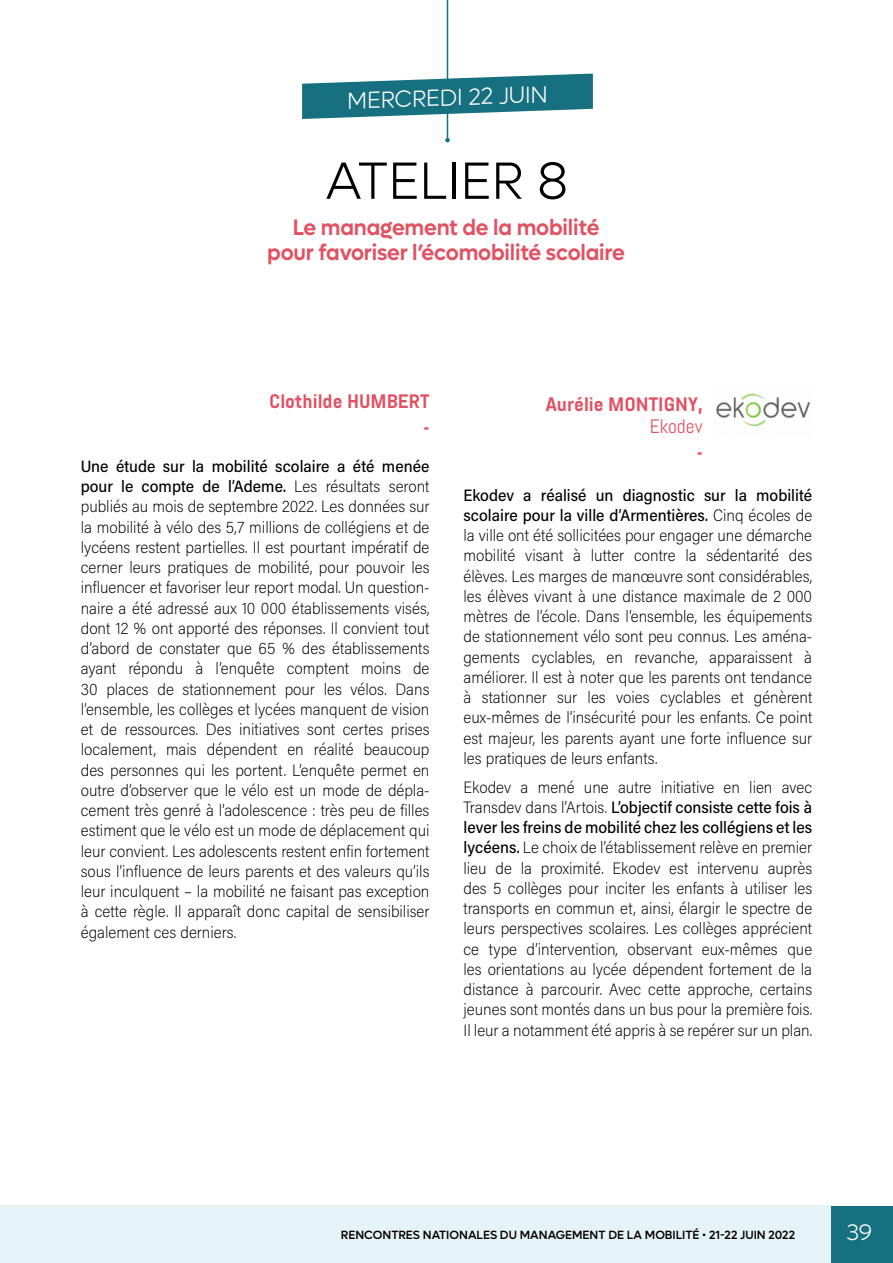
<style>
.page{position:relative;width:893px;height:1263px;background:#fff}
.page>*{position:absolute;margin:0;border:0;box-sizing:border-box;transform-origin:0 0}
.t1{font:300 52.5px "Lufga";color:#000}
.t2{font:300 23.4px "Lufga";color:#fff}
.t3{font:600 22.5px "Lufga";letter-spacing:-.01em;color:#e15263;scale:.95 1}
.t4{font:300 22.5px "Lufga";color:#fff}
.t5{font:700 19.5px/22.5px "Abel Pro";color:#e05263;text-align:right}
.Style_de_paragraphe{font:200 16.5px/20.2px "Acumin Pro Semi Cond";color:#000;text-align:justify}
.t6{font:500 12px "Lufga";color:#000}
.s1{font-weight:500}
.s2{font-weight:400}
</style>
<div class="page">
<div style="left:0;top:1206px;width:831px;height:57px;background:#e6f3f6"></div>
<div style="left:831px;top:1206px;width:62px;height:57px;background:#177080"></div>
<hr style="left:447px;top:0;width:1px;height:140px;background:#177080">
<svg style="left:445px;top:138px;width:5px;height:4px"></svg>
<svg style="left:302px;top:74px;width:291px;height:45px"></svg>
<img style="left:716px;top:393px;width:95px;height:34px">
<p class="t2" style="left:346px;top:88px;width:202px;rotate:-2deg">MERCREDI 22 JUIN</p>
<p class="t1" style="left:325px;top:151px;width:245px">ATELIER 8</p>
<p class="t3" style="left:293px;top:214px;width:324px">Le management de la mobilité</p>
<p class="t3" style="left:267px;top:239px;width:378px">pour favoriser l’écomobilité scolaire</p>
<p class="t5" style="left:269px;top:390px;width:162px">Clothilde HUMBERT</p>
<p class="t5" style="left:423px;top:417px;width:7px">-</p>
<p class="Style_de_paragraphe" style="left:81px;top:455px;width:350px"><span class="s1">Une étude sur la mobilité scolaire a été menée pour le compte de l’Ademe.</span> Les résultats seront publiés au mois de septembre 2022. Les données sur la mobilité à vélo des 5,7 millions de collégiens et de lycéens restent partielles. Il est pourtant impératif de cerner leurs pratiques de mobilité, pour pouvoir les influencer et favoriser leur report modal. Un question&shy;naire a été adressé aux 10 000 établissements visés, dont 12 % ont apporté des réponses. Il convient tout d’abord de constater que 65 % des établissements ayant répondu à l’enquête comptent moins de 30 places de stationnement pour les vélos. Dans l’ensemble, les collèges et lycées manquent de vision et de ressources. Des initiatives sont certes prises localement, mais dépendent en réalité beaucoup des personnes qui les portent. L’enquête permet en outre d’observer que le vélo est un mode de dépla&shy;cement très genré à l’adolescence : très peu de filles estiment que le vélo est un mode de déplacement qui leur convient. Les adolescents restent enfin fortement sous l’influence de leurs parents et des valeurs qu’ils leur inculquent – la mobilité ne faisant pas exception à cette règle. Il apparaît donc capital de sensibiliser également ces derniers.</p>
<p class="t5" style="left:546px;top:393px;width:158px">Aurélie MONTIGNY,<br><span class="s2">Ekodev</span></p>
<p class="t5" style="left:697px;top:442px;width:7px">-</p>
<p class="Style_de_paragraphe" style="left:463px;top:484px;width:350px"><span class="s1">Ekodev a réalisé un diagnostic sur la mobilité scolaire pour la ville d’Armentières.</span> Cinq écoles de la ville ont été sollicitées pour engager une démarche mobilité visant à lutter contre la sédentarité des élèves. Les marges de manœuvre sont considérables, les élèves vivant à une distance maximale de 2 000 mètres de l’école. Dans l’ensemble, les équipements de stationnement vélo sont peu connus. Les aména&shy;gements cyclables, en revanche, apparaissent à améliorer. Il est à noter que les parents ont tendance à stationner sur les voies cyclables et génèrent eux-mêmes de l’insécurité pour les enfants. Ce point est majeur, les parents ayant une forte influence sur les pratiques de leurs enfants.</p>
<p class="Style_de_paragraphe" style="left:463px;top:776px;width:350px">Ekodev a mené une autre initiative en lien avec Transdev dans l’Artois. <span class="s1">L’objectif consiste cette fois à lever les freins de mobilité chez les collégiens et les lycéens.</span> Le choix de l’établissement relève en premier lieu de la proximité. Ekodev est intervenu auprès des 5 collèges pour inciter les enfants à utiliser les transports en commun et, ainsi, élargir le spectre de leurs perspectives scolaires. Les collèges apprécient ce type d’intervention, observant eux-mêmes que les orientations au lycée dépendent fortement de la distance à parcourir. Avec cette approche, certains jeunes sont montés dans un bus pour la première fois.<br>Il leur a notamment été appris à se repérer sur un plan.</p>
<p class="t6" style="left:341px;top:1227px;width:456px">RENCONTRES NATIONALES DU MANAGEMENT DE LA MOBILITÉ • 21-22 JUIN 2022</p>
<h3 class="t4" style="left:846px;top:1220px;width:27px">39</h3>
</div>
